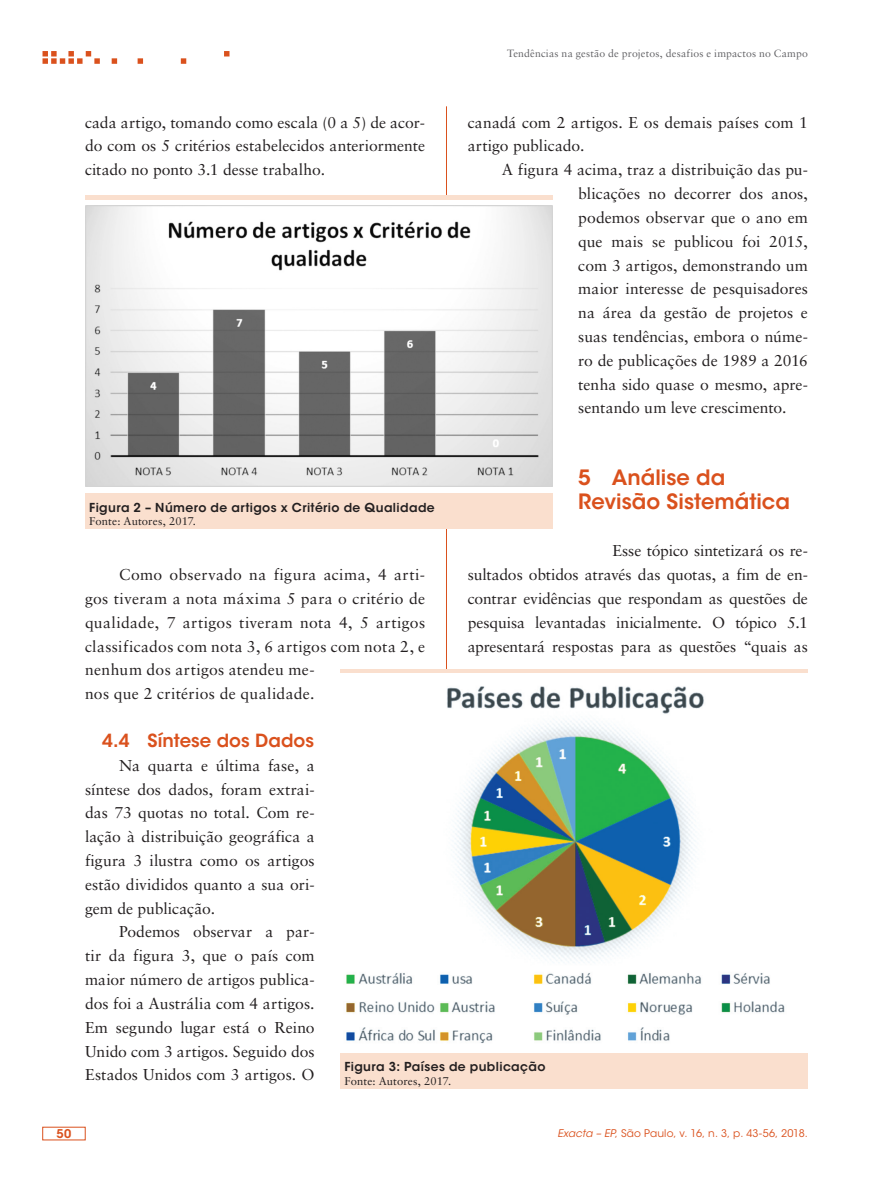
<style>
.page{position:relative;width:893px;height:1191px;background:#fff}
.page>*{position:absolute;margin:0;border:0;box-sizing:border-box;transform-origin:0 0}
.ex_Subtitulo{font:600 21px/23.9px "ITC Avant Garde Std";color:#da511d}
.ex_Subtitulo_2{font:600 18px "ITC Avant Garde Std";color:#da511d}
.ex_Normal{font:15.75px/23.9px "Sabon LT Std";letter-spacing:.01em;color:#231f20;text-align:justify}
.ex_Tabela_-_titulo{font:600 12.3px "ITC Avant Garde Std";letter-spacing:.03em;color:#231f20}
.t1{font:600 12px "ITC Avant Garde Std";color:#da511d}
.ex_Tabela_-_nota{font:11.25px "Sabon LT Std";letter-spacing:.01em;color:#231f20}
.t2{font:10.5px "Sabon LT Std";letter-spacing:.015em;color:#636366}
.t3{font:10.5px "ITC Avant Garde Std";letter-spacing:.02em;color:#da511d}
.s1{font-style:italic}
</style>
<div class="page">
<hr style="left:446px;top:106px;width:1px;height:978px;background:#da511d">
<svg style="left:43px;top:51px;width:186px;height:13px"></svg>
<div style="left:85px;top:196px;width:468px;height:333px;background:#fadfce"></div>
<div style="left:85px;top:200px;width:468px;height:292px;background:#fff"></div>
<img style="left:85px;top:206px;width:468px;height:281px">
<div style="left:340px;top:669px;width:468px;height:420px;background:#fadfce"></div>
<img style="left:340px;top:673px;width:468px;height:379px">
<p class="ex_Normal" style="left:85px;top:110px;width:342px">cada artigo, tomando como escala (0 a 5) de acor&shy;do com os 5 critérios estabelecidos anteriormente citado no ponto 3.1 desse trabalho.</p>
<p class="t2" style="left:507px;top:47px;width:302px">Tendências na gestão de projetos, desafios e impactos no Campo</p>
<p class="ex_Normal" style="left:468px;top:110px;width:342px">canadá com 2 artigos. E os demais países com 1 artigo publicado.</p>
<p class="ex_Normal" style="left:578px;top:158px;width:231px;text-indent:-77px">A figura 4 acima, traz a distribuição das pu&shy;blicações no decorrer dos anos, podemos observar que o ano em que mais se publicou foi 2015, com 3 artigos, demonstrando um maior interesse de pesquisadores na área da gestão de projetos e suas tendências, embora o núme&shy;ro de publicações de 1989 a 2016 tenha sido quase o mesmo, apre&shy;sentando um leve crescimento.</p>
<p class="ex_Subtitulo" style="left:578px;top:465px;width:213px">5 Análise da<br>Revisão Sistemática</p>
<p class="ex_Normal" style="left:468px;top:539px;width:342px;text-indent:145px">Esse tópico sintetizará os re&shy;sultados obtidos através das quotas, a fim de en&shy;contrar evidências que respondam as questões de pesquisa levantadas inicialmente. O tópico 5.1 apresentará respostas para as questões “quais as</p>
<p class="ex_Tabela_-_titulo" style="left:89px;top:499px;width:347px">Figura 2 – Número de artigos x Critério de Qualidade</p>
<p class="ex_Tabela_-_nota" style="left:89px;top:514px;width:108px">Fonte: Autores, 2017.</p>
<p class="ex_Normal" style="left:85px;top:562px;width:342px;text-align:left;text-indent:34px">Como observado na figura acima, 4 arti&shy;gos tiveram a nota máxima 5 para o critério de qualidade, 7 artigos tiveram nota 4, 5 artigos classificados com nota 3, 6 artigos com nota 2, e nenhum dos artigos atendeu me-<br>nos que 2 critérios de qualidade.</p>
<p class="ex_Subtitulo_2" style="left:102px;top:729px;width:213px">4.4 Síntese dos Dados</p>
<p class="ex_Normal" style="left:85px;top:753px;width:231px;text-indent:34px">Na quarta e última fase, a síntese dos dados, foram extrai&shy;das 73 quotas no total. Com re&shy;lação à distribuição geográfica a figura 3 ilustra como os artigos estão divididos quanto a sua ori&shy;gem de publicação.</p>
<p class="ex_Normal" style="left:85px;top:920px;width:231px;text-indent:34px">Podemos observar a par&shy;tir da figura 3, que o país com maior número de artigos publica&shy;dos foi a Austrália com 4 artigos.<br>Em segundo lugar está o Reino Unido com 3 artigos. Seguido dos Estados Unidos com 3 artigos. O</p>
<p class="ex_Tabela_-_titulo" style="left:344px;top:1058px;width:203px">Figura 3: Países de publicação</p>
<p class="ex_Tabela_-_nota" style="left:344px;top:1074px;width:108px">Fonte: Autores, 2017.</p>
<p class="t1" style="left:57px;top:1126px;width:16px">50</p>
<p class="t3" style="left:557px;top:1127px;width:252px"><span class="s1">Exacta – EP</span>, São Paulo, v. 16, n. 3, p. 43-56, 2018.</p>
</div>
